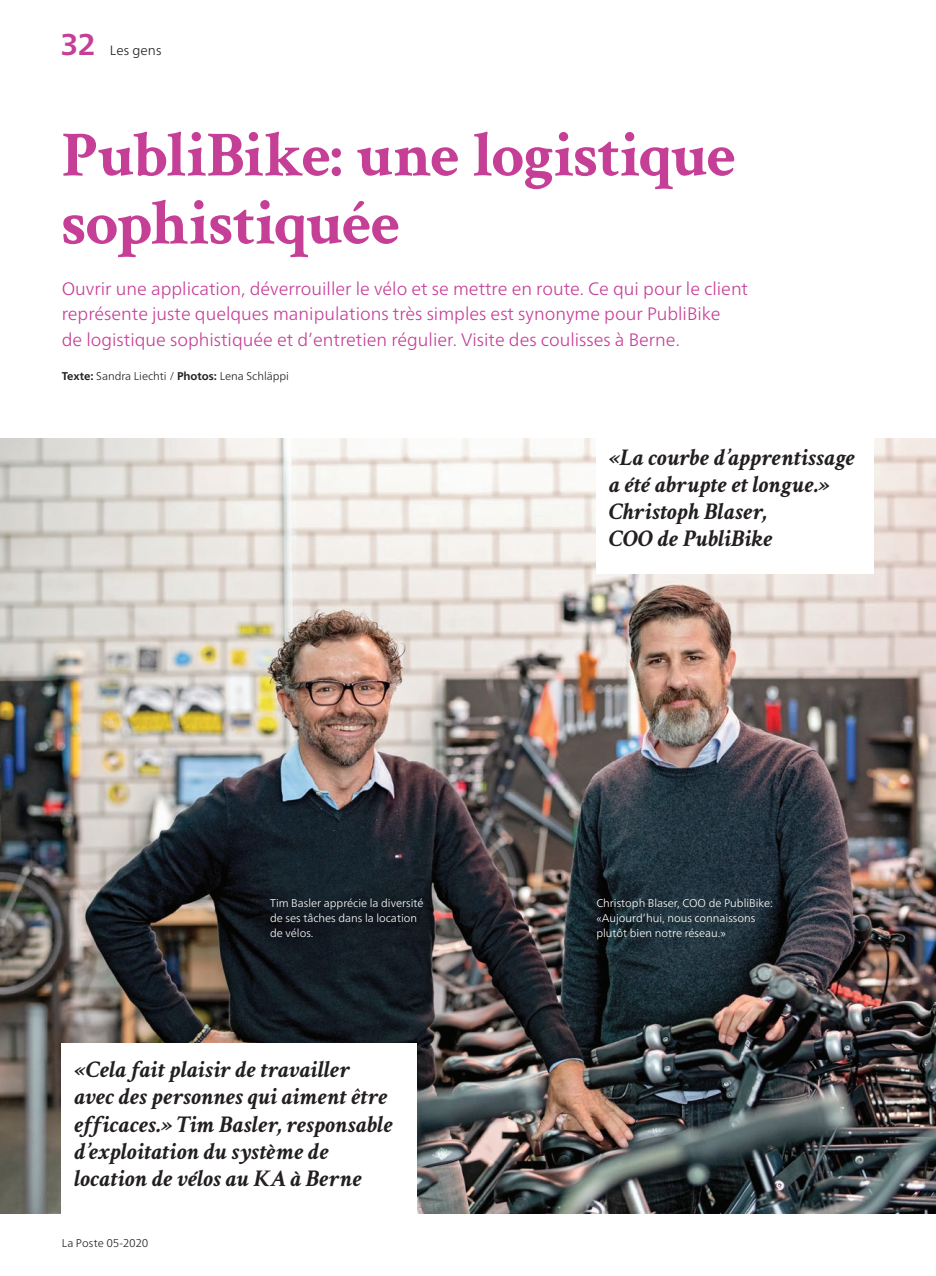
<style>
.page{position:relative;width:936px;height:1276px;background:#fff}
.page>*{position:absolute;margin:0;border:0;box-sizing:border-box;transform-origin:0 0}
.t1{font:700 64.5px/68.1px "Crimson Text";letter-spacing:-.015em;color:#c53f97}
.t2{font:700 30px "Frutiger Neue LT Pro";color:#c53f97}
.t3{font:italic 700 24px/27.2px "Crimson Text";letter-spacing:.015em;color:#231f20}
.t4{font:300 18px/25.5px "Frutiger Neue LT Pro";color:#c53f97}
.t5{font:300 13.5px "Frutiger Neue LT Pro";letter-spacing:.01em;color:#231f20}
.t6{font:300 11.25px/14.9px "Frutiger Neue LT Pro";color:#fff}
.t7{font:300 11.25px "Frutiger Neue LT Pro";color:#231f20}
.s1{font-weight:700}
</style>
<div class="page">
<img style="left:0;top:438px;width:935px;height:775px">
<div style="left:596px;top:431px;width:278px;height:143px;background:#fff"></div>
<div style="left:62px;top:1043px;width:355px;height:176px;background:#fff"></div>
<h2 class="t2" style="left:61px;top:27px;width:37px">32</h2>
<p class="t5" style="left:110px;top:43px;width:53px">Les gens</p>
<h1 class="t1" style="left:62px;top:119px;width:675px">PubliBike: une logistique sophistiquée</h1>
<p class="t4" style="left:62px;top:275px;width:688px">Ouvrir une application, déverrouiller le vélo et se mettre en route. Ce qui pour le client représente juste quelques manipulations très simples est synonyme pour PubliBike<br>de logistique sophistiquée et d’entretien régulier. Visite des coulisses à Berne.</p>
<p class="t7" style="left:62px;top:369px;width:229px"><span class="s1">Texte:</span> Sandra Liechti / <span class="s1">Photos:</span> Lena Schläppi</p>
<h3 class="t3" style="left:609px;top:443px;width:247px">«La courbe d’apprentissage a été abrupte et longue.»<br>Christoph Blaser,<br>COO de PubliBike</h3>
<p class="t6" style="left:270px;top:895px;width:155px">Tim Basler apprécie la diversité de ses tâches dans la location de vélos.</p>
<p class="t6" style="left:596px;top:895px;width:178px">Christoph Blaser, COO de PubliBike: «Aujourd’hui, nous connaissons plutôt bien notre réseau.»</p>
<h3 class="t3" style="left:74px;top:1055px;width:320px">«Cela fait plaisir de travailler avec des personnes qui aiment être efficaces.» Tim Basler, responsable d’exploitation du système de location de vélos au KA à Berne</h3>
<p class="t7" style="left:62px;top:1236px;width:88px">La Poste 05-2020</p>
</div>
